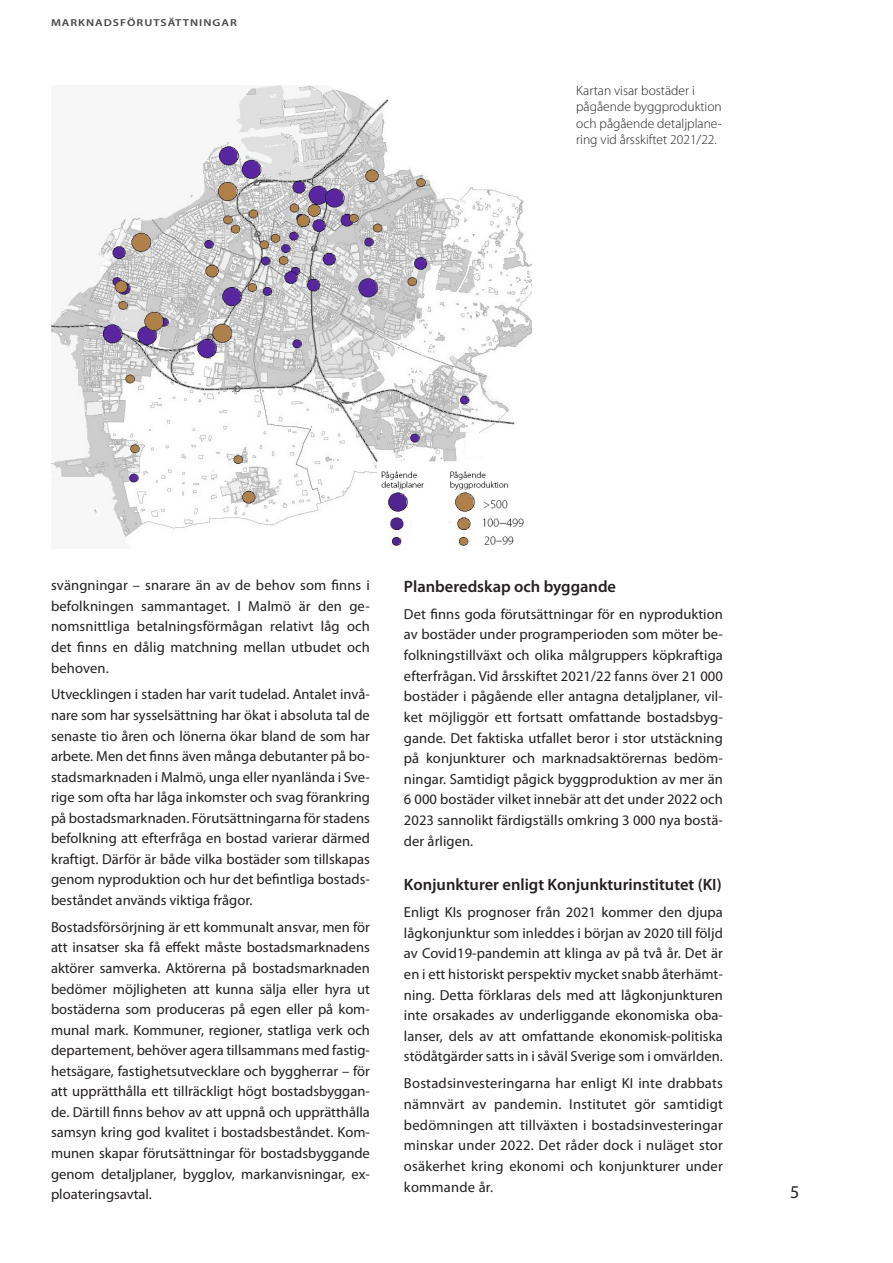
<style>
.page{position:relative;width:893px;height:1263px;background:#fff}
.page>*{position:absolute;margin:0;border:0;box-sizing:border-box;transform-origin:0 0}
.t1{font:18px "Myriad Pro";color:#231f20}
.Underrubrik{font:600 16.5px "Myriad Pro";color:#231f20}
.Brödtext_utan{font:14.55px/20.5px "Myriad Pro";letter-spacing:.005em;color:#231f20;text-align:justify}
.Bildtext{font:300 13.5px/16.2px "Myriad Pro";color:#231f20}
.överstycke{font:600 10.05px "Myriad Pro";letter-spacing:.08em;color:#454647;scale:1.19 1}
</style>
<div class="page">
<img style="left:51px;top:85px;width:481px;height:462px">
<p class="överstycke" style="left:51px;top:17px;width:158px">MARKNADSFÖRUTSÄTTNINGAR</p>
<p class="Bildtext" style="left:576px;top:83px;width:147px">Kartan visar bostäder i pågående byggproduktion och pågående detaljplane&shy;ring vid årsskiftet 2021/22.</p>
<p class="Brödtext_utan" style="left:51px;top:575px;width:320px">svängningar – snarare än av de behov som finns i befolkningen sammantaget. I Malmö är den ge&shy;nomsnittliga betalningsförmågan relativt låg och det finns en dålig matchning mellan utbudet och behoven.</p>
<p class="Brödtext_utan" style="left:51px;top:684px;width:320px">Utvecklingen i staden har varit tudelad. Antalet invå&shy;nare som har sysselsättning har ökat i absoluta tal de senaste tio åren och lönerna ökar bland de som har arbete. Men det finns även många debutanter på bo&shy;stadsmarknaden i Malmö, unga eller nyanlända i Sve&shy;rige som ofta har låga inkomster och svag förankring på bostadsmarknaden. Förutsättningarna för stadens befolkning att efterfråga en bostad varierar därmed kraftigt. Därför är både vilka bostäder som tillskapas genom nyproduktion och hur det befintliga bostads&shy;beståndet används viktiga frågor.</p>
<p class="Brödtext_utan" style="left:51px;top:916px;width:320px">Bostadsförsörjning är ett kommunalt ansvar, men för att insatser ska få effekt måste bostadsmarknadens aktörer samverka. Aktörerna på bostadsmarknaden bedömer möjligheten att kunna sälja eller hyra ut bostäderna som produceras på egen eller på kom&shy;munal mark. Kommuner, regioner, statliga verk och departement, behöver agera tillsammans med fastig&shy;hetsägare, fastighetsutvecklare och byggherrar – för att upprätthålla ett tillräckligt högt bostadsbyggan&shy;de. Därtill finns behov av att uppnå och upprätthålla samsyn kring god kvalitet i bostadsbeståndet. Kom&shy;munen skapar förutsättningar för bostadsbyggande genom detaljplaner, bygglov, markanvisningar, ex&shy;ploateringsavtal.</p>
<p class="Underrubrik" style="left:404px;top:577px;width:214px">Planberedskap och byggande</p>
<p class="Brödtext_utan" style="left:404px;top:603px;width:320px">Det finns goda förutsättningar för en nyproduktion av bostäder under programperioden som möter be&shy;folkningstillväxt och olika målgruppers köpkraftiga efterfrågan. Vid årsskiftet 2021/22 fanns över 21 000 bostäder i pågående eller antagna detaljplaner, vil&shy;ket möjliggör ett fortsatt omfattande bostadsbyg&shy;gande. Det faktiska utfallet beror i stor utstäckning på konjunkturer och marknadsaktörernas bedöm&shy;ningar. Samtidigt pågick byggproduktion av mer än 6 000 bostäder vilket innebär att det under 2022 och 2023 sannolikt färdigställs omkring 3 000 nya bostä&shy;der årligen.</p>
<p class="Underrubrik" style="left:404px;top:875px;width:319px">Konjunkturer enligt Konjunkturinstitutet (KI)</p>
<p class="Brödtext_utan" style="left:404px;top:902px;width:320px">Enligt KIs prognoser från 2021 kommer den djupa lågkonjunktur som inleddes i början av 2020 till följd av Covid19-pandemin att klinga av på två år. Det är en i ett historiskt perspektiv mycket snabb återhämt&shy;ning. Detta förklaras dels med att lågkonjunkturen inte orsakades av underliggande ekonomiska oba&shy;lanser, dels av att omfattande ekonomisk-politiska stödåtgärder satts in i såväl Sverige som i omvärlden.</p>
<p class="Brödtext_utan" style="left:404px;top:1073px;width:320px">Bostadsinvesteringarna har enligt KI inte drabbats nämnvärt av pandemin. Institutet gör samtidigt bedömningen att tillväxten i bostadsinvesteringar minskar under 2022. Det råder dock i nuläget stor osäkerhet kring ekonomi och konjunkturer under kommande år.</p>
<p class="t1" style="left:790px;top:1181px;width:11px">5</p>
</div>
